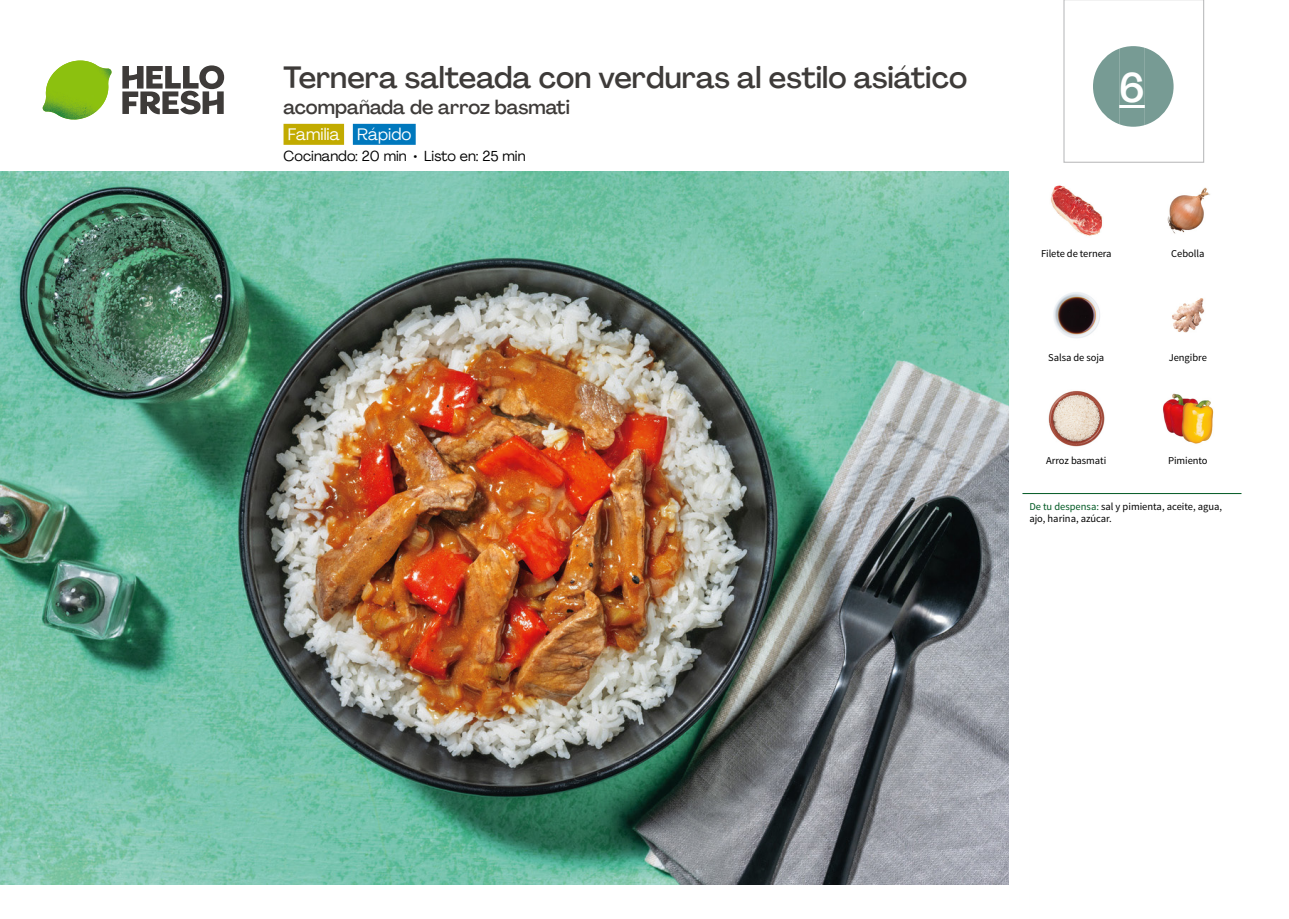
<style>
.page{position:relative;width:1289px;height:919px;background:#fff}
.page>*{position:absolute;margin:0;border:0;box-sizing:border-box;transform-origin:0 0}
.t1{font:500 40.5px "Agrandir";color:#fff}
.t2{font:500 30px "Agrandir";color:#3e3b39}
.t3{font:500 19.5px "Agrandir";color:#3e3b39}
.t4{font:16.5px "Agrandir";color:#fff}
.t5{font:14.25px "Agrandir";color:#000}
.t6{font:10.5px/12px "Source Sans Pro";letter-spacing:-.005em;color:#000}
.s1{color:#005923}
</style>
<div class="page">
<svg style="left:122px;top:65px;width:102px;height:49px"></svg>
<svg style="left:58px;top:60px;width:54px;height:60px"></svg>
<img style="left:43px;top:61px;width:68px;height:54px">
<img style="left:50px;top:61px;width:30px;height:17px">
<img style="left:0;top:172px;width:1008px;height:712px">
<div style="left:283px;top:124px;width:61px;height:21px;background:#c2ab00"></div>
<div style="left:353px;top:124px;width:63px;height:21px;background:#0078bd"></div>
<img style="left:1050px;top:185px;width:53px;height:51px">
<img style="left:1167px;top:187px;width:43px;height:47px">
<img style="left:1172px;top:298px;width:33px;height:35px">
<img style="left:1053px;top:292px;width:47px;height:46px">
<img style="left:1163px;top:393px;width:51px;height:51px">
<img style="left:1048px;top:390px;width:56px;height:57px">
<hr style="left:1022px;top:493px;width:219px;height:1px;background:#005923">
<svg style="left:1063px;top:0;width:141px;height:163px"></svg>
<h2 class="t2" style="left:283px;top:59px;width:685px">Ternera salteada con verduras al estilo asiático</h2>
<h3 class="t3" style="left:283px;top:95px;width:288px">acompañada de arroz basmati</h3>
<h3 class="t4" style="left:288px;top:124px;width:125px">Familia Rápido</h3>
<h3 class="t5" style="left:283px;top:147px;width:243px">Cocinando: 20 min • Listo en: 25 min</h3>
<h1 class="t1" style="left:1119px;top:63px;width:27px">6</h1>
<p class="t6" style="left:1041px;top:247px;width:72px">Filete de ternera</p>
<p class="t6" style="left:1171px;top:247px;width:35px">Cebolla</p>
<p class="t6" style="left:1048px;top:352px;width:58px">Salsa de soja</p>
<p class="t6" style="left:1168px;top:352px;width:40px">Jengibre</p>
<p class="t6" style="left:1046px;top:454px;width:62px">Arroz basmati</p>
<p class="t6" style="left:1167px;top:454px;width:41px">Pimiento</p>
<p class="t6" style="left:1029px;top:500px;width:194px"><span class="s1">De tu despensa:</span> sal y pimienta, aceite, agua, ajo, harina, azúcar.</p>
</div>
